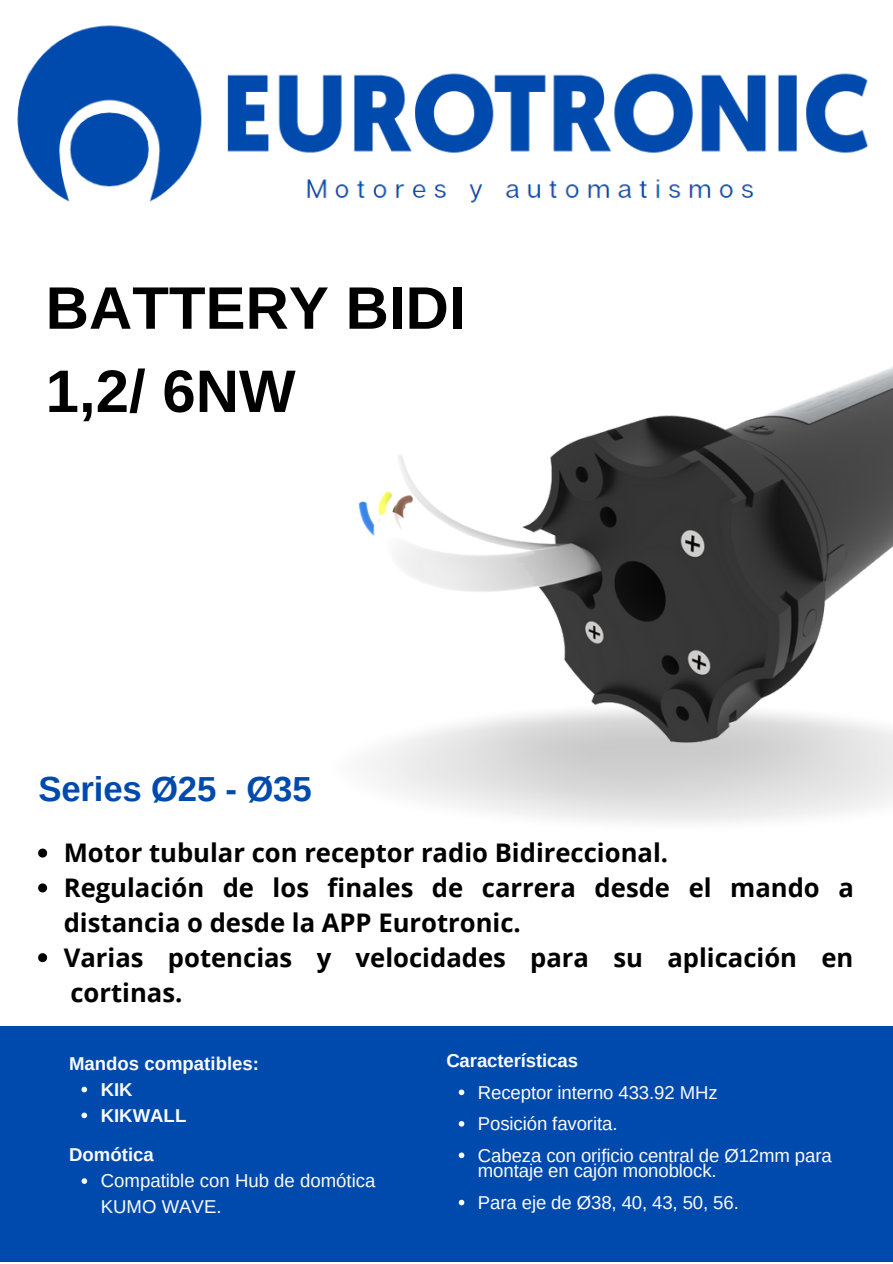
<style>
.page{position:relative;width:893px;height:1264px;background:#fff}
.page>*{position:absolute;margin:0;border:0;box-sizing:border-box;transform-origin:0 0}
.t1{font:700 60px/83.2px "Arimo";color:#000}
.t2{font:700 34.8px "Arimo";letter-spacing:-.005em;color:#004aad}
.t3{font:700 25.65px/34.8px "Open Sans";color:#000}
.t4{font:18.6px/31.5px "Arimo";letter-spacing:-.005em;color:#fbfbfb}
.t5{font:700 18.6px/25.8px "Arimo";color:#fbfbfb}
</style>
<div class="page">
<div style="left:0;top:1026px;width:892px;height:235px;background:#004aad"></div>
<img style="left:17px;top:25px;width:851px;height:178px">
<img style="left:347px;top:367px;width:545px;height:390px">
<svg style="left:458px;top:1089px;width:6px;height:6px"></svg>
<svg style="left:458px;top:1121px;width:6px;height:5px"></svg>
<svg style="left:458px;top:1152px;width:6px;height:6px"></svg>
<svg style="left:458px;top:1199px;width:6px;height:6px"></svg>
<svg style="left:81px;top:1086px;width:6px;height:6px"></svg>
<svg style="left:81px;top:1112px;width:6px;height:6px"></svg>
<svg style="left:82px;top:1178px;width:5px;height:5px"></svg>
<svg style="left:38px;top:848px;width:9px;height:9px"></svg>
<svg style="left:38px;top:883px;width:9px;height:9px"></svg>
<svg style="left:38px;top:953px;width:9px;height:9px"></svg>
<h1 class="t1" style="left:46px;top:266px;width:421px">BATTERY BIDI<br>1,2/ 6NW</h1>
<h2 class="t2" style="left:39px;top:769px;width:275px">Series Ø25 - Ø35</h2>
<p class="t3" style="left:64px;top:834px;width:791px">Motor tubular con receptor radio Bidireccional.<br>Regulación de los finales de carrera desde el mando a distancia o desde la APP Eurotronic.<br>Varias potencias y velocidades para su aplicación en cortinas.</p>
<p class="t5" style="left:69px;top:1050px;width:191px">Mandos compatibles:</p>
<p class="t5" style="left:101px;top:1076px;width:87px">KIK<br>KIKWALL</p>
<p class="t5" style="left:69px;top:1141px;width:86px">Domótica</p>
<p class="t4" style="left:101px;top:1167px;width:276px;line-height:25.8px">Compatible con Hub de domótica<br>KUMO WAVE.</p>
<p class="t5" style="left:446px;top:1047px;width:133px">Características</p>
<p class="t4" style="left:478px;top:1076px;width:355px">Receptor interno 433.92 MHz<br>Posición favorita.<br>Cabeza con orificio central de Ø12mm para</p>
<p class="t4" style="left:478px;top:1154px;width:262px">montaje en cajón monoblock.<br>Para eje de Ø38, 40, 43, 50, 56.</p>
</div>
